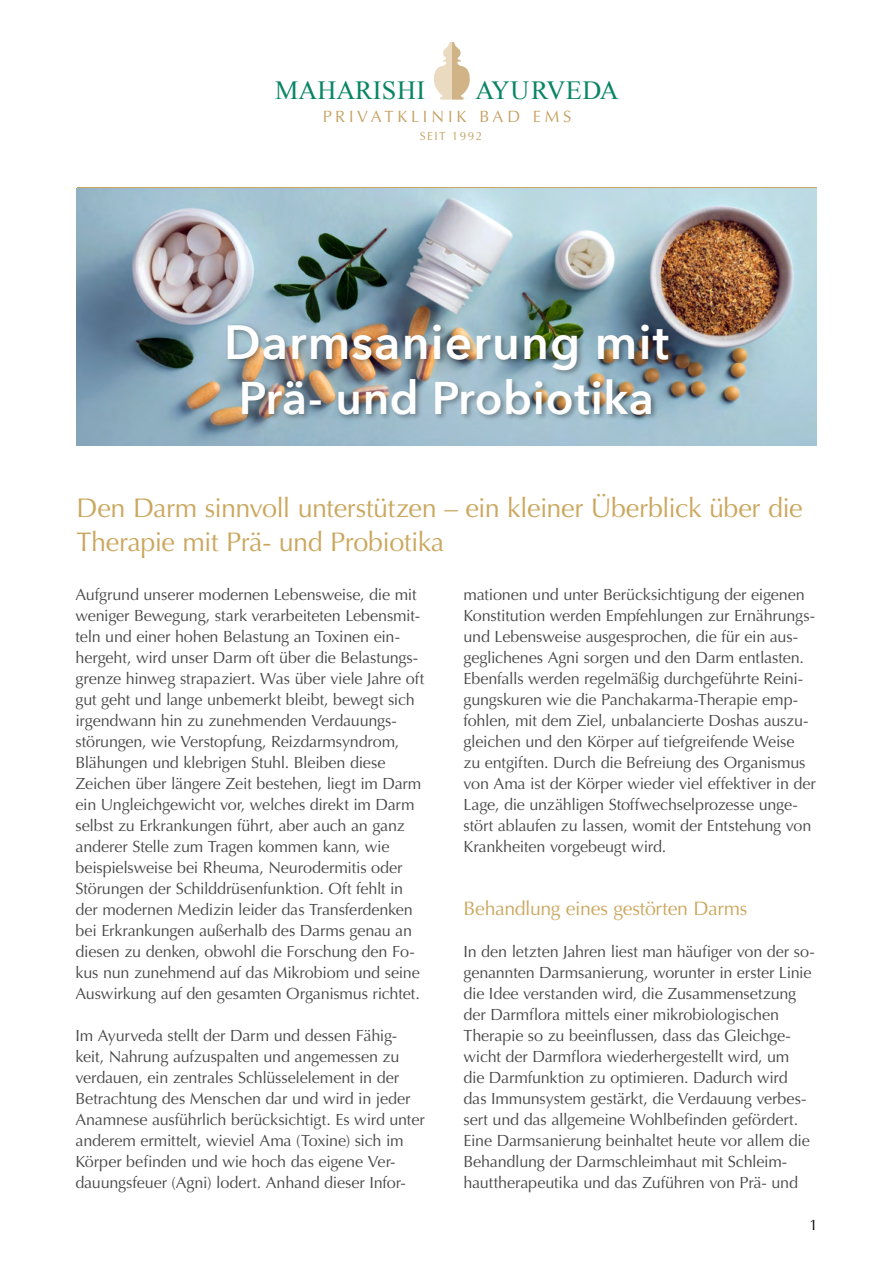
<style>
.page{position:relative;width:893px;height:1263px;background:#fff}
.page>*{position:absolute;margin:0;border:0;box-sizing:border-box;transform-origin:0 0}
.t1{font:600 47.85px "Avenir Next";letter-spacing:.025em;color:#fff}
.t2{font:600 45.75px "Avenir Next";letter-spacing:.015em;color:#fff}
.t3{font:27px/34.5px "Optima";letter-spacing:-.02em;color:#cba75e}
.t4{font:26.25px "Times New Roman";color:#098565}
.t5{font:26.25px "Times New Roman";letter-spacing:.02em;color:#098565}
.t6{font:19.5px "Optima";letter-spacing:-.015em;color:#cba75e}
.t7{font:16.35px "Optima";letter-spacing:.23em;color:#c5a162}
.t8{font:16.2px/21px "Optima";letter-spacing:-.015em;color:#474847}
.t9{font:15px "Optima";color:#000}
.t10{font:11.85px "Optima";letter-spacing:.12em;color:#c5a162}
</style>
<div class="page">
<svg style="left:434px;top:42px;width:36px;height:58px"></svg>
<img style="left:77px;top:188px;width:739px;height:257px">
<img style="left:220px;top:313px;width:459px;height:130px">
<h3 class="t4" style="left:275px;top:73px;width:152px">MAHARISHI</h3>
<h3 class="t5" style="left:475px;top:73px;width:145px">AYURVEDA</h3>
<p class="t7" style="left:323px;top:107px;width:250px">PRIVATKLINIK BAD EMS</p>
<p class="t10" style="left:420px;top:129px;width:64px">SEIT 1992</p>
<h1 class="t1" style="left:224px;top:301px;width:446px">Darmsanierung mit</h1>
<h2 class="t2" style="left:239px;top:358px;width:416px">Prä- und Probiotika</h2>
<h3 class="t3" style="left:77px;top:491px;width:728px">Den Darm sinnvoll unterstützen – ein kleiner Überblick über die<br>Therapie mit Prä- und Probiotika</h3>
<p class="t8" style="left:75px;top:584px;width:350px">Aufgrund unserer modernen Lebensweise, die mit weniger Bewegung, stark verarbeiteten Lebensmit&shy;teln und einer hohen Belastung an Toxinen ein&shy;hergeht, wird unser Darm oft über die Belastungs&shy;grenze hinweg strapaziert. Was über viele Jahre oft gut geht und lange unbemerkt bleibt, bewegt sich irgendwann hin zu zunehmenden Verdauungs&shy;störungen, wie Verstopfung, Reizdarmsyndrom, Blähungen und klebrigen Stuhl. Bleiben diese Zeichen über längere Zeit bestehen, liegt im Darm ein Ungleichgewicht vor, welches direkt im Darm selbst zu Erkrankungen führt, aber auch an ganz anderer Stelle zum Tragen kommen kann, wie beispielsweise bei Rheuma, Neurodermitis oder Störungen der Schilddrüsenfunktion. Oft fehlt in der modernen Medizin leider das Transferdenken bei Erkrankungen außerhalb des Darms genau an diesen zu denken, obwohl die Forschung den Fo&shy;kus nun zunehmend auf das Mikrobiom und seine Auswirkung auf den gesamten Organismus richtet.</p>
<p class="t8" style="left:75px;top:1025px;width:351px">Im Ayurveda stellt der Darm und dessen Fähig&shy;keit, Nahrung aufzuspalten und angemessen zu verdauen, ein zentrales Schlüsselelement in der Betrachtung des Menschen dar und wird in jeder Anamnese ausführlich berücksichtigt. Es wird unter anderem ermittelt, wieviel Ama (Toxine) sich im Körper befinden und wie hoch das eigene Ver&shy;dauungsfeuer (Agni) lodert. Anhand dieser Infor-</p>
<p class="t8" style="left:463px;top:584px;width:354px">mationen und unter Berücksichtigung der eigenen Konstitution werden Empfehlungen zur Ernährungs&shy;und Lebensweise ausgesprochen, die für ein aus&shy;geglichenes Agni sorgen und den Darm entlasten.<br>Ebenfalls werden regelmäßig durchgeführte Reini&shy;gungskuren wie die Panchakarma-Therapie emp&shy;fohlen, mit dem Ziel, unbalancierte Doshas auszu&shy;gleichen und den Körper auf tiefgreifende Weise<br>zu entgiften. Durch die Befreiung des Organismus von Ama ist der Körper wieder viel effektiver in der Lage, die unzähligen Stoffwechselprozesse unge&shy;stört ablaufen zu lassen, womit der Entstehung von Krankheiten vorgebeugt wird.</p>
<p class="t6" style="left:463px;top:897px;width:285px">Behandlung eines gestörten Darms</p>
<p class="t8" style="left:463px;top:941px;width:353px">In den letzten Jahren liest man häufiger von der so&shy;genannten Darmsanierung, worunter in erster Linie die Idee verstanden wird, die Zusammensetzung der Darmflora mittels einer mikrobiologischen Therapie so zu beeinflussen, dass das Gleichge&shy;wicht der Darmflora wiederhergestellt wird, um<br>die Darmfunktion zu optimieren. Dadurch wird das Immunsystem gestärkt, die Verdauung verbes&shy;sert und das allgemeine Wohlbefinden gefördert.<br>Eine Darmsanierung beinhaltet heute vor allem die Behandlung der Darmschleimhaut mit Schleim&shy;hauttherapeutika und das Zuführen von Prä- und</p>
<p class="t9" style="left:809px;top:1216px;width:10px">1</p>
</div>
